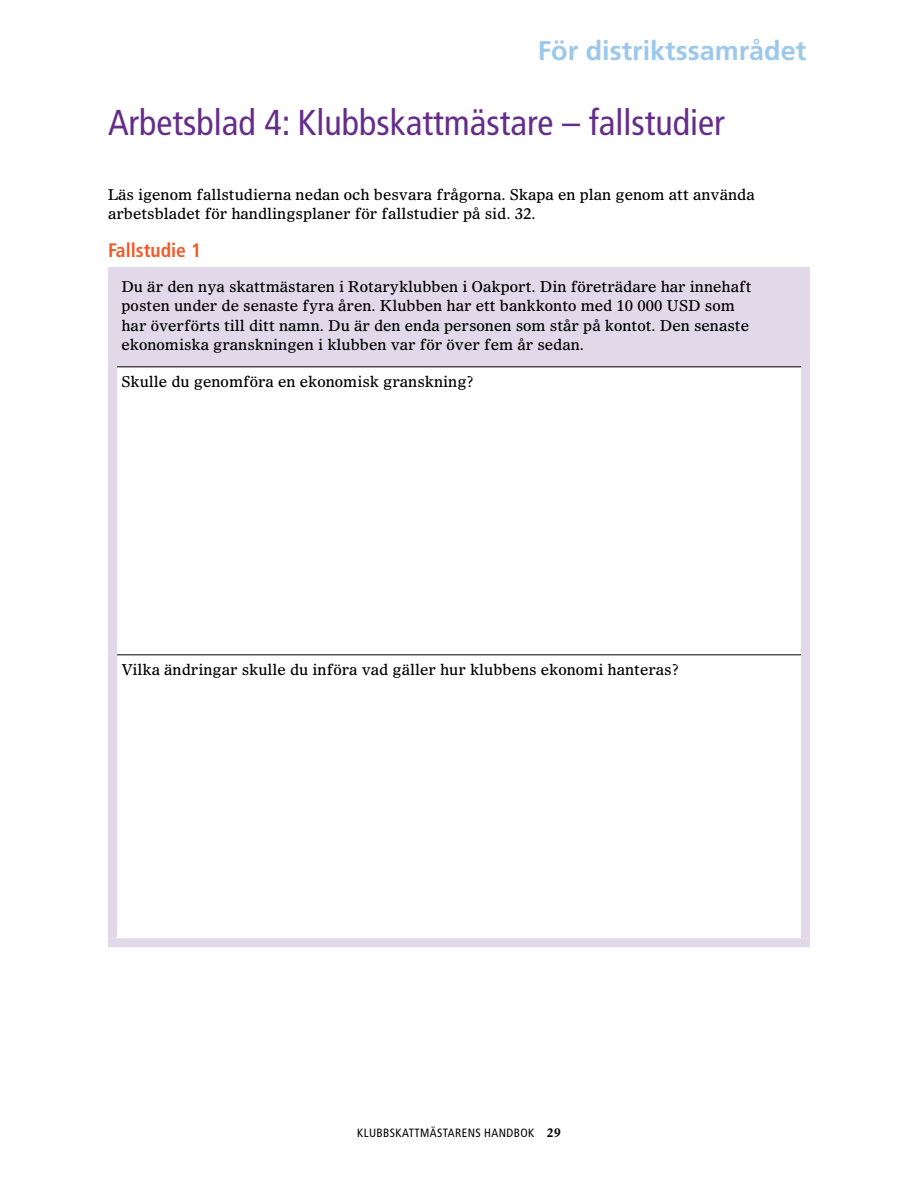
<style>
.page{position:relative;width:918px;height:1188px;background:#fff}
.page>*{position:absolute;margin:0;border:0;box-sizing:border-box;transform-origin:0 0}
.t1{font:condensed 36px "Frutiger LT Std";color:#652d89}
.t2{font:700 27px "Frutiger LT Std";color:#9cc8eb}
.t3{font:700 condensed 19.5px "Frutiger LT Std";color:#f15a29}
.t4{font:15px/19.5px "Olympian LT Std";color:#000}
.t5{font:condensed 12px "Frutiger LT Std";letter-spacing:.03em;color:#000}
.t6{font:700 12px "Olympian LT Std";color:#000}
</style>
<div class="page">
<div style="left:112px;top:272px;width:694px;height:95px;background:#e1d9e9"></div>
<div style="left:108px;top:267px;width:702px;height:9px;background:#e1d9e9"></div>
<div style="left:108px;top:276px;width:9px;height:91px;background:#e1d9e9"></div>
<div style="left:801px;top:276px;width:9px;height:91px;background:#e1d9e9"></div>
<div style="left:108px;top:367px;width:9px;height:288px;background:#e1d9e9"></div>
<div style="left:801px;top:367px;width:9px;height:288px;background:#e1d9e9"></div>
<div style="left:108px;top:655px;width:9px;height:283px;background:#e1d9e9"></div>
<div style="left:801px;top:655px;width:9px;height:283px;background:#e1d9e9"></div>
<div style="left:108px;top:938px;width:702px;height:9px;background:#e1d9e9"></div>
<hr style="left:117px;top:655px;width:684px;height:1px;background:#000">
<hr style="left:117px;top:367px;width:684px;height:1px;background:#000">
<h2 class="t2" style="left:538px;top:34px;width:270px">För distriktssamrådet</h2>
<h1 class="t1" style="left:108px;top:102px;width:618px">Arbetsblad 4: Klubbskattmästare – fallstudier</h1>
<p class="t4" style="left:108px;top:184px;width:648px">Läs igenom fallstudierna nedan och besvara frågorna. Skapa en plan genom att använda arbetsbladet för handlingsplaner för fallstudier på sid. 32.</p>
<h3 class="t3" style="left:108px;top:238px;width:95px">Fallstudie 1</h3>
<p class="t4" style="left:122px;top:276px;width:632px">Du är den nya skattmästaren i Rotaryklubben i Oakport. Din företrädare har innehaft posten under de senaste fyra åren. Klubben har ett bankkonto med 10 000 USD som har överförts till ditt namn. Du är den enda personen som står på kontot. Den senaste ekonomiska granskningen i klubben var för över fem år sedan.</p>
<p class="t4" style="left:122px;top:372px;width:354px">Skulle du genomföra en ekonomisk granskning?</p>
<p class="t4" style="left:122px;top:660px;width:559px">Vilka ändringar skulle du införa vad gäller hur klubbens ekonomi hanteras?</p>
<p class="t5" style="left:357px;top:1126px;width:175px">Klubbskattmästarens handbok</p>
<p class="t6" style="left:547px;top:1125px;width:15px">29</p>
</div>
